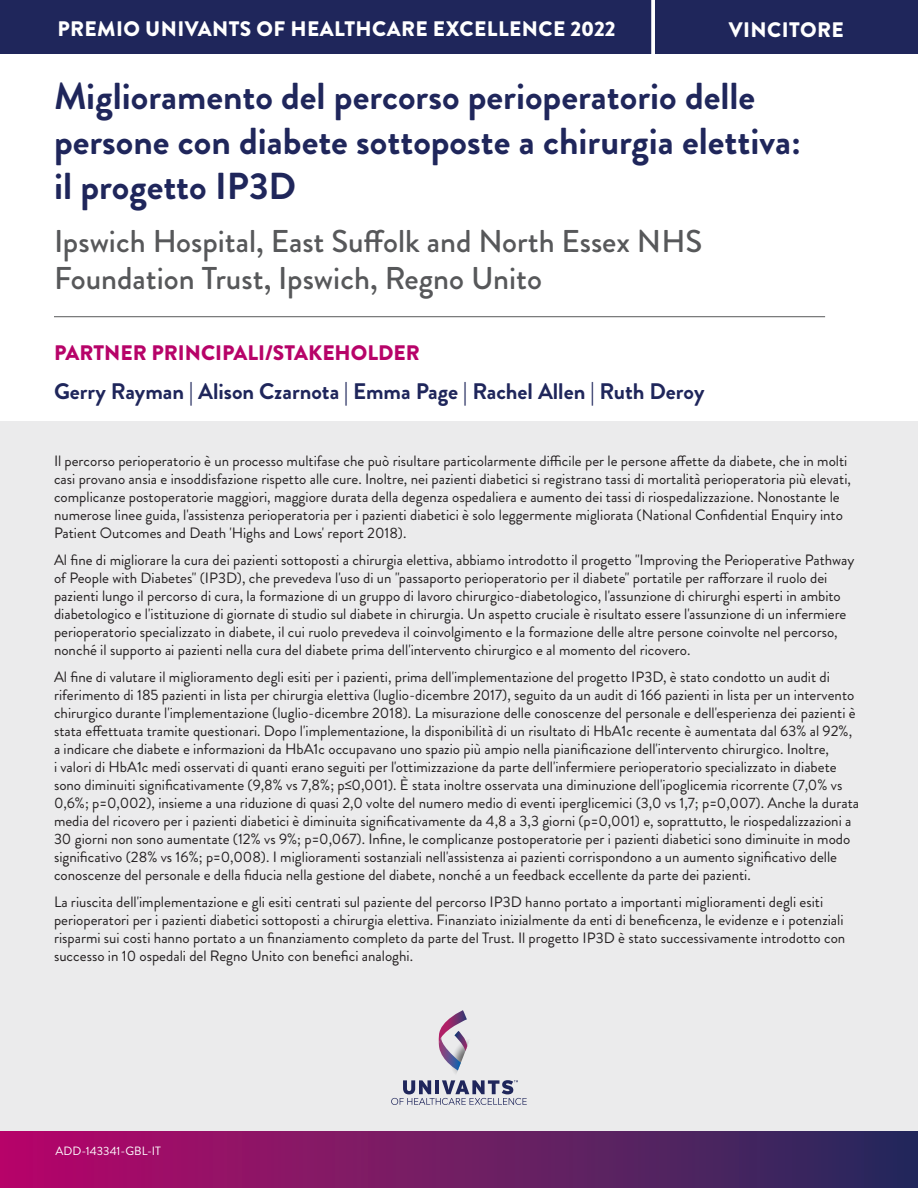
<style>
.page{position:relative;width:918px;height:1188px;background:#fff}
.page>*{position:absolute;margin:0;border:0;box-sizing:border-box;transform-origin:0 0}
.t1{font:700 37.5px/45px "Brandon Grotesque";color:#1f265b}
.t2{font:500 31.5px/37.8px "Brandon Grotesque";color:#57585a}
.t3{font:700 22.5px "Brandon Grotesque";color:#1f265b}
.t4{font:900 21px "Brandon Grotesque";letter-spacing:.02em;color:#fff}
.t5{font:900 21px "Brandon Grotesque";color:#b70369}
.t6{font:15px/18px "Brandon Grotesque";color:#231f20}
.t7{font:12px "Brandon Grotesque";color:#fff}
</style>
<div class="page">
<div style="left:0;top:1132px;width:918px;height:56px;background:linear-gradient(to right,#b8096a,#272d5c)"></div>
<hr style="left:54px;top:316px;width:771px;height:1px;background:#57585a">
<div style="left:0;top:421px;width:918px;height:710px;background:#ebebec"></div>
<div style="left:0;top:0;width:918px;height:54px;background:#1f265b"></div>
<svg style="left:651px;top:0;width:4px;height:54px"></svg>
<svg style="left:391px;top:1010px;width:136px;height:95px"></svg>
<h3 class="t4" style="left:57px;top:14px;width:560px">PREMIO UNIVANTS OF HEALTHCARE EXCELLENCE 2022</h3>
<h3 class="t4" style="left:729px;top:14px;width:117px">VINCITORE</h3>
<h1 class="t1" style="left:54px;top:74px;width:749px">Miglioramento del percorso perioperatorio delle persone con diabete sottoposte a chirurgia elettiva: il progetto IP3D</h1>
<h2 class="t2" style="left:54px;top:222px;width:650px">Ipswich Hospital, East Suffolk and North Essex NHS<br>Foundation Trust, Ipswich, Regno Unito</h2>
<h3 class="t5" style="left:54px;top:338px;width:367px">PARTNER PRINCIPALI/STAKEHOLDER</h3>
<h3 class="t3" style="left:54px;top:376px;width:652px">Gerry Rayman | Alison Czarnota | Emma Page | Rachel Allen | Ruth Deroy</h3>
<p class="t6" style="left:54px;top:452px;width:799px">Il percorso perioperatorio è un processo multifase che può risultare particolarmente difficile per le persone affette da diabete, che in molti casi provano ansia e insoddisfazione rispetto alle cure. Inoltre, nei pazienti diabetici si registrano tassi di mortalità perioperatoria più elevati, complicanze postoperatorie maggiori, maggiore durata della degenza ospedaliera e aumento dei tassi di riospedalizzazione. Nonostante le numerose linee guida, l'assistenza perioperatoria per i pazienti diabetici è solo leggermente migliorata (National Confidential Enquiry into Patient Outcomes and Death 'Highs and Lows' report 2018).</p>
<p class="t6" style="left:54px;top:551px;width:802px">Al fine di migliorare la cura dei pazienti sottoposti a chirurgia elettiva, abbiamo introdotto il progetto "Improving the Perioperative Pathway of People with Diabetes" (IP3D), che prevedeva l'uso di un "passaporto perioperatorio per il diabete" portatile per rafforzare il ruolo dei pazienti lungo il percorso di cura, la formazione di un gruppo di lavoro chirurgico-diabetologico, l'assunzione di chirurghi esperti in ambito diabetologico e l'istituzione di giornate di studio sul diabete in chirurgia. Un aspetto cruciale è risultato essere l'assunzione di un infermiere perioperatorio specializzato in diabete, il cui ruolo prevedeva il coinvolgimento e la formazione delle altre persone coinvolte nel percorso, nonché il supporto ai pazienti nella cura del diabete prima dell'intervento chirurgico e al momento del ricovero.</p>
<p class="t6" style="left:54px;top:668px;width:807px">Al fine di valutare il miglioramento degli esiti per i pazienti, prima dell'implementazione del progetto IP3D, è stato condotto un audit di riferimento di 185 pazienti in lista per chirurgia elettiva (luglio-dicembre 2017), seguito da un audit di 166 pazienti in lista per un intervento chirurgico durante l'implementazione (luglio-dicembre 2018). La misurazione delle conoscenze del personale e dell'esperienza dei pazienti è stata effettuata tramite questionari. Dopo l'implementazione, la disponibilità di un risultato di HbA1c recente è aumentata dal 63% al 92%, a indicare che diabete e informazioni da HbA1c occupavano uno spazio più ampio nella pianificazione dell'intervento chirurgico. Inoltre,<br>i valori di HbA1c medi osservati di quanti erano seguiti per l'ottimizzazione da parte dell'infermiere perioperatorio specializzato in diabete sono diminuiti significativamente (9,8% vs 7,8%; p≤0,001). È stata inoltre osservata una diminuzione dell'ipoglicemia ricorrente (7,0% vs 0,6%; p=0,002), insieme a una riduzione di quasi 2,0 volte del numero medio di eventi iperglicemici (3,0 vs 1,7; p=0,007). Anche la durata media del ricovero per i pazienti diabetici è diminuita significativamente da 4,8 a 3,3 giorni (p=0,001) e, soprattutto, le riospedalizzazioni a 30 giorni non sono aumentate (12% vs 9%; p=0,067). Infine, le complicanze postoperatorie per i pazienti diabetici sono diminuite in modo significativo (28% vs 16%; p=0,008). I miglioramenti sostanziali nell'assistenza ai pazienti corrispondono a un aumento significativo delle conoscenze del personale e della fiducia nella gestione del diabete, nonché a un feedback eccellente da parte dei pazienti.</p>
<p class="t6" style="left:54px;top:893px;width:793px">La riuscita dell'implementazione e gli esiti centrati sul paziente del percorso IP3D hanno portato a importanti miglioramenti degli esiti perioperatori per i pazienti diabetici sottoposti a chirurgia elettiva. Finanziato inizialmente da enti di beneficenza, le evidenze e i potenziali risparmi sui costi hanno portato a un finanziamento completo da parte del Trust. Il progetto IP3D è stato successivamente introdotto con successo in 10 ospedali del Regno Unito con benefici analoghi.</p>
<p class="t7" style="left:56px;top:1142px;width:107px">ADD-143341-GBL-IT</p>
</div>
